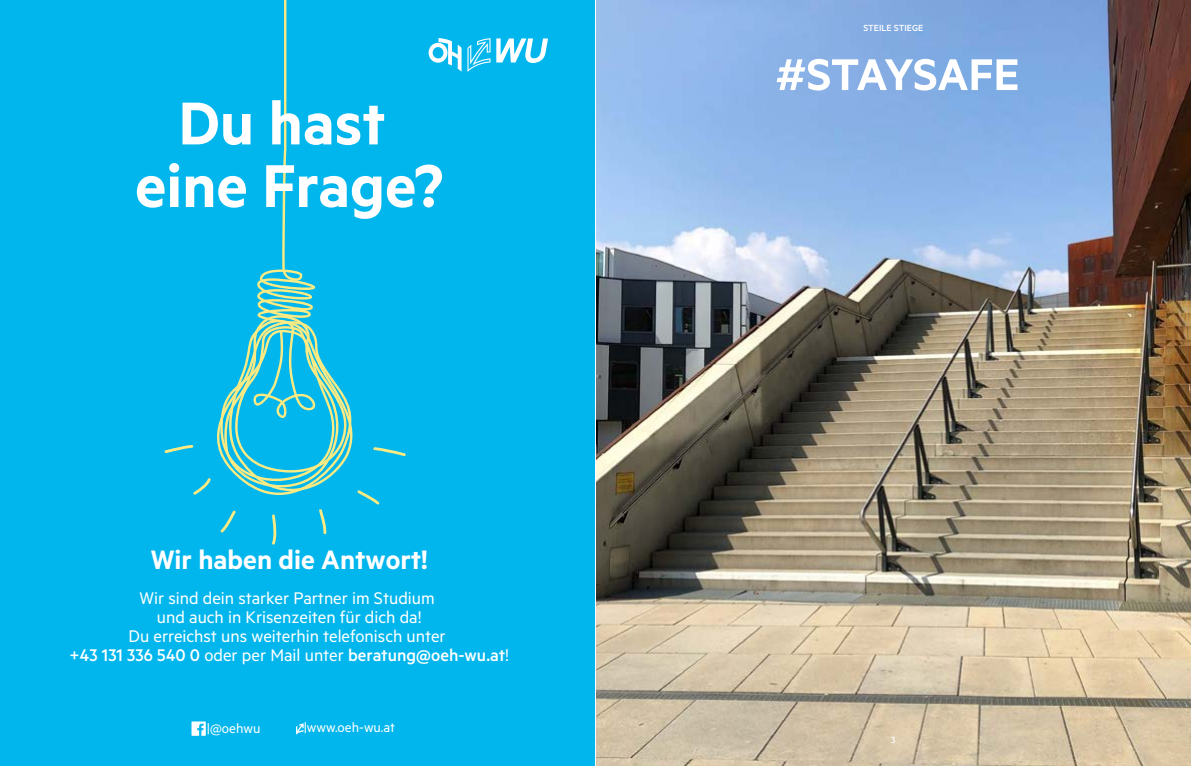
<style>
.page{position:relative;width:1191px;height:766px;background:#fff}
.page>*{position:absolute;margin:0;border:0;box-sizing:border-box;transform-origin:0 0}
.t1{font:600 68px/62.5px "Metric";color:#fff;text-align:center}
.t2{font:600 50px "Metric";letter-spacing:-.015em;color:#fff}
.t3{font:600 30px "Metric";color:#fff}
.t4{font:19px/19px "Metric";color:#fff;text-align:center}
.t5{font:15.2px "Metric";color:#fff}
.t6{font:500 10px "Metric";color:#fff}
.s1{font-weight:500}
</style>
<div class="page">
<img style="left:596px;top:0;width:595px;height:765px">
<div style="left:0;top:0;width:595px;height:765px;background:#00b6ed"></div>
<svg style="left:296px;top:723px;width:8px;height:11px"></svg>
<svg style="left:191px;top:721px;width:15px;height:14px"></svg>
<svg style="left:428px;top:38px;width:33px;height:34px"></svg>
<svg style="left:496px;top:38px;width:52px;height:25px"></svg>
<svg style="left:467px;top:38px;width:23px;height:34px"></svg>
<svg style="left:165px;top:0;width:241px;height:544px;background:#0eb9e6"></svg>
<h1 class="t1" style="left:135px;top:90px;width:310px">Du hast eine Frage?</h1>
<h3 class="t3" style="left:151px;top:541px;width:279px">Wir haben die Antwort!</h3>
<p class="t4" style="left:69px;top:587px;width:441px">Wir sind dein starker Partner im Studium<br>und auch in Krisenzeiten für dich da!<br>Du erreichst uns weiterhin telefonisch unter<br><span class="s1">+43 131 336 540 0</span> oder per Mail unter <span class="s1">beratung@oeh-wu.at</span>!</p>
<p class="t5" style="left:207px;top:719px;width:55px">|@oehwu</p>
<p class="t5" style="left:304px;top:717px;width:93px">|www.oeh-wu.at</p>
<p class="t6" style="left:863px;top:22px;width:61px">STEILE STIEGE</p>
<h2 class="t2" style="left:775px;top:45px;width:245px">#STAYSAFE</h2>
<p class="t6" style="left:891px;top:733px;width:6px">3</p>
</div>
